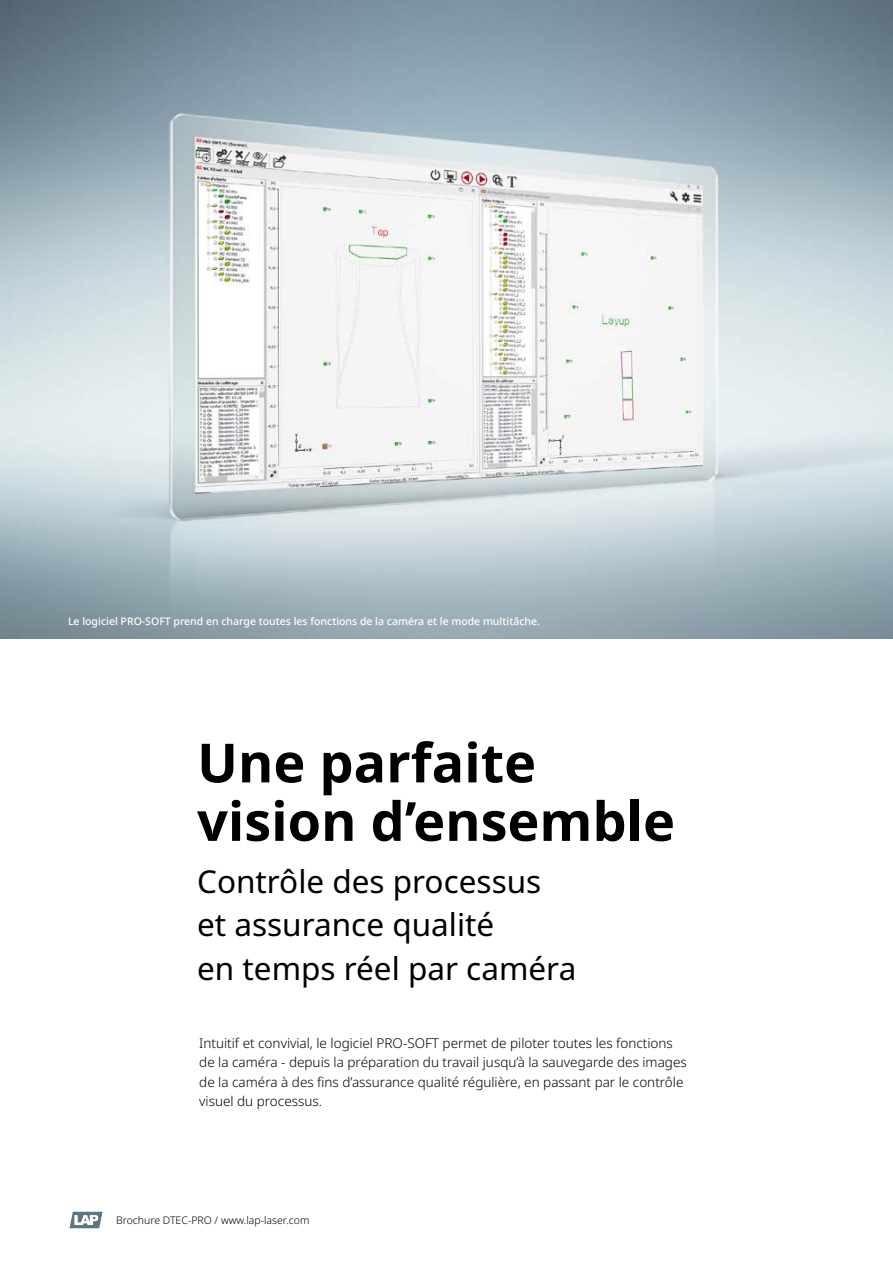
<style>
.page{position:relative;width:893px;height:1263px;background:#fff}
.page>*{position:absolute;margin:0;border:0;box-sizing:border-box;transform-origin:0 0}
.t1{font:700 54px/58.5px "Noto Sans";color:#000}
.t2{font:31.5px/43.5px "Noto Sans";color:#000}
.t3{font:300 13.5px/19.5px "Noto Sans";color:#000}
.t4{font:500 10.5px "Noto Sans";color:#fff}
.t5{font:300 10.5px "Noto Sans";color:#000}
</style>
<div class="page">
<svg style="left:69px;top:1212px;width:34px;height:16px"></svg>
<img style="left:0;top:0;width:893px;height:638px">
<p class="t4" style="left:68px;top:614px;width:473px">Le logiciel PRO-SOFT prend en charge toutes les fonctions de la caméra et le mode multitâche.</p>
<h1 class="t1" style="left:197px;top:735px;width:479px">Une parfaite vision d’ensemble</h1>
<h2 class="t2" style="left:197px;top:860px;width:381px">Contrôle des processus et assurance qualité<br>en temps réel par caméra</h2>
<p class="t3" style="left:199px;top:1033px;width:489px">Intuitif et convivial, le logiciel PRO-SOFT permet de piloter toutes les fonctions de la caméra - depuis la préparation du travail jusqu’à la sauvegarde des images de la caméra à des fins d’assurance qualité régulière, en passant par le contrôle visuel du processus.</p>
<p class="t5" style="left:116px;top:1212px;width:195px">Brochure DTEC-PRO / www.lap-laser.com</p>
</div>
